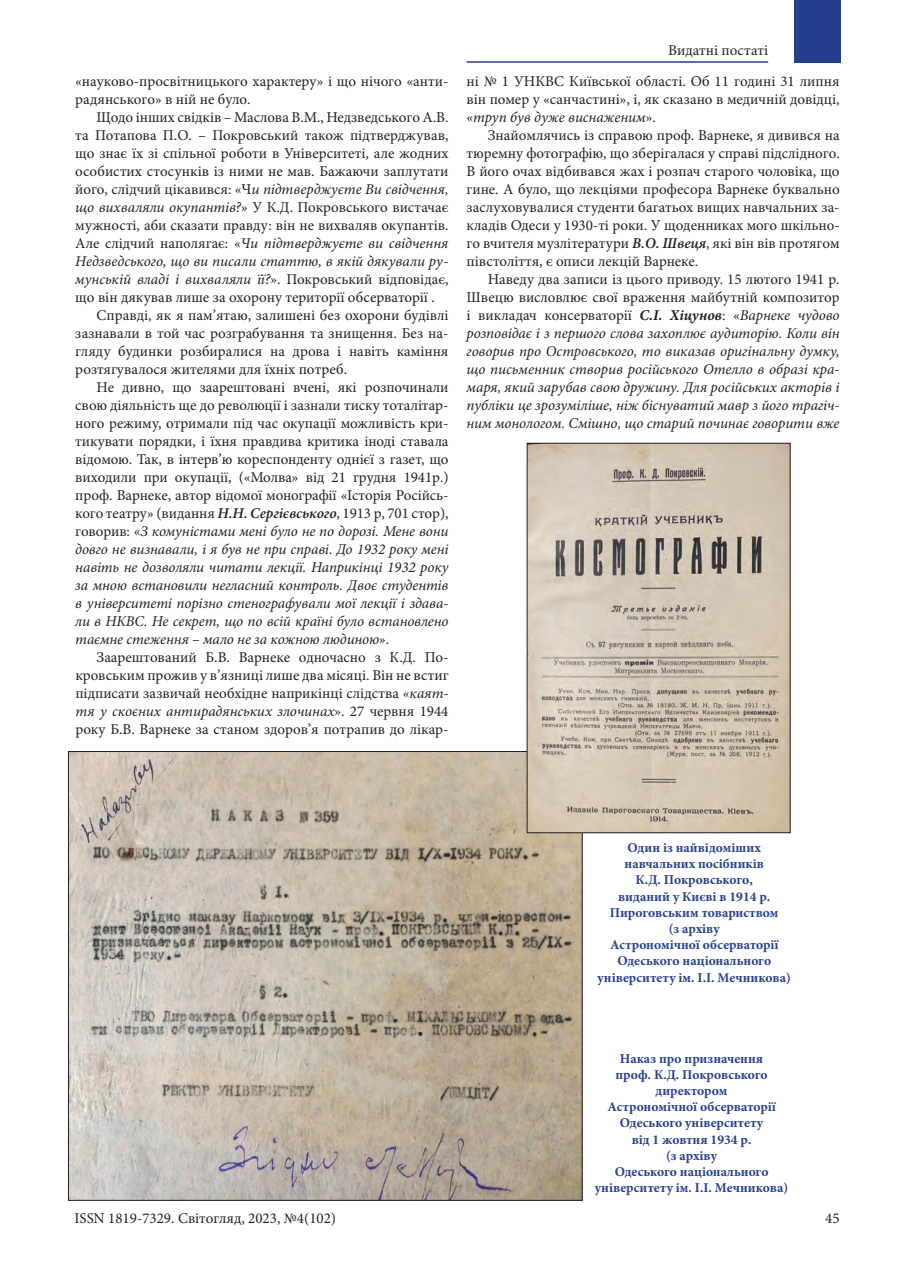
<style>
.page{position:relative;width:915px;height:1276px;background:#fff}
.page>*{position:absolute;margin:0;border:0;box-sizing:border-box;transform-origin:0 0}
.t1{font:15px/18px "Minion Pro";color:#231f20;text-align:justify}
.t2{font:italic 15px/18px "Minion Pro";letter-spacing:-.005em;color:#231f20;text-align:justify}
.t3{font:700 13.5px/16.2px "Minion Pro";color:#253f8e;text-align:center}
.s1{font-style:normal}
.s2{font-style:italic}
.s3{font-weight:600;font-style:italic}
.s4{font-weight:700}
</style>
<div class="page">
<div style="left:793px;top:0;width:47px;height:63px;background:#253f8e"></div>
<hr style="left:466px;top:61px;width:301px;height:2px;background:#253f8e">
<img style="left:70px;top:753px;width:510px;height:445px">
<img style="left:528px;top:445px;width:260px;height:386px">
<div style="left:526px;top:443px;width:264px;height:390px;border:1px solid #231f20"></div>
<p class="t1" style="left:75px;top:74px;width:374px">«науково-просвітницького характеру» і що нічого «анти&shy;радянського» в ній не було.</p>
<p class="t1" style="left:97px;top:110px;width:353px">Щодо інших свідків – Маслова В.М., Недзведського А.В.</p>
<p class="t1" style="left:75px;top:128px;width:374px">та Потапова П.О. – Покровський також підтверджував,</p>
<p class="t1" style="left:75px;top:146px;width:374px">що знає їх зі спільної роботи в Університеті, але жодних</p>
<p class="t1" style="left:75px;top:164px;width:374px">особистих стосунків із ними не мав. Бажаючи заплутати</p>
<p class="t2" style="left:75px;top:182px;width:374px"><span class="s1">його, слідчий цікавився: «Ч</span>и підтверджуєте Ви свідчення,</p>
<p class="t1" style="left:75px;top:200px;width:374px"><span class="s2">що вихваляли окупантів?</span>» У К.Д. Покровського вистачає</p>
<p class="t1" style="left:75px;top:218px;width:374px">мужності, аби сказати правду: він не вихваляв окупантів.</p>
<p class="t2" style="left:75px;top:236px;width:374px"><span class="s1">Але слідчий наполягає: «</span>Чи підтверджуєте ви свідчення</p>
<p class="t2" style="left:75px;top:254px;width:374px">Недзведського, що ви писали статтю, в якій дякували ру-</p>
<p class="t2" style="left:75px;top:272px;width:374px">мунській владі і вихваляли її?<span class="s1">». Покровський відповідає,</span></p>
<p class="t1" style="left:75px;top:290px;width:361px">що він дякував лише за охорону території обсерваторії .</p>
<p class="t1" style="left:97px;top:308px;width:353px">Справді, як я пам’ятаю, залишені без охорони будівлі</p>
<p class="t1" style="left:75px;top:326px;width:374px">зазнавали в той час розграбування та знищення. Без на-</p>
<p class="t1" style="left:75px;top:344px;width:374px">гляду будинки розбиралися на дрова і навіть каміння</p>
<p class="t1" style="left:75px;top:362px;width:273px">розтягувалося жителями для їхніх потреб.</p>
<p class="t1" style="left:97px;top:380px;width:353px">Не дивно, що заарештовані вчені, які розпочинали</p>
<p class="t1" style="left:75px;top:398px;width:374px">свою діяльність ще до революції і зазнали тиску тоталітар-</p>
<p class="t1" style="left:75px;top:416px;width:374px">ного режиму, отримали під час окупації можливість кри-</p>
<p class="t1" style="left:75px;top:434px;width:374px">тикувати порядки, і їхня правдива критика іноді ставала</p>
<p class="t1" style="left:75px;top:452px;width:374px">відомою. Так, в інтерв’ю кореспонденту однієї з газет, що</p>
<p class="t1" style="left:75px;top:470px;width:374px">виходили при окупації, («Молва» від 21 грудня 1941р.)</p>
<p class="t1" style="left:75px;top:488px;width:374px">проф. Варнеке, автор відомої монографії «Історія Російсь-</p>
<p class="t1" style="left:75px;top:506px;width:374px">кого театру» (видання <span class="s3">Н.Н. Сергієвського</span>, 1913 р, 701 стор),</p>
<p class="t2" style="left:75px;top:524px;width:374px"><span class="s1">говорив: «</span>З комуністами мені було не по дорозі. Мене вони</p>
<p class="t2" style="left:75px;top:542px;width:374px">довго не визнавали, і я був не при справі. До 1932 року мені</p>
<p class="t2" style="left:75px;top:560px;width:374px">навіть не дозволяли читати лекції. Наприкінці 1932 року</p>
<p class="t2" style="left:75px;top:578px;width:374px">за мною встановили негласний контроль. Двоє студентів</p>
<p class="t2" style="left:75px;top:596px;width:374px">в університеті порізно стенографували мої лекції і здава-</p>
<p class="t2" style="left:75px;top:614px;width:374px">ли в НКВС. Не секрет, що по всій країні було встановлено</p>
<p class="t2" style="left:75px;top:632px;width:315px">таємне стеження – мало не за кожною людиною<span class="s1">».</span></p>
<p class="t1" style="left:97px;top:650px;width:353px">Заарештований Б.В. Варнеке одночасно з К.Д. По-</p>
<p class="t1" style="left:75px;top:668px;width:374px">кровським прожив у в’язниці лише два місяці. Він не встиг</p>
<p class="t1" style="left:75px;top:686px;width:374px">підписати зазвичай необхідне наприкінці слідства «<span class="s2">каят-</span></p>
<p class="t2" style="left:75px;top:704px;width:374px">тя у скоєних антирадянських злочинах<span class="s1">». 27 червня 1944</span></p>
<p class="t1" style="left:75px;top:722px;width:374px">року Б.В. Варнеке за станом здоров’я потрапив до лікар-</p>
<p class="t1" style="left:668px;top:42px;width:101px">Видатні постаті</p>
<p class="t1" style="left:466px;top:74px;width:374px">ні № 1 УНКВС Київської області. Об 11 годині 31 липня він помер у «санчастині», і, як сказано в медичній довідці, «<span class="s2">труп був дуже виснаженим</span>».</p>
<p class="t1" style="left:466px;top:128px;width:374px;text-indent:21px">Знайомлячись із справою проф. Варнеке, я дивився на тюремну фотографію, що зберігалася у справі підслідного.<br>В його очах відбивався жах і розпач старого чоловіка, що гине. А було, що лекціями професора Варнеке буквально заслуховувалися студенти багатьох вищих навчальних за&shy;кладів Одеси у 1930-ті роки. У щоденниках мого шкільно&shy;го вчителя музлітератури <span class="s3">В.О. Швеця</span>, які він вів протягом півстоліття, є описи лекцій Варнеке.</p>
<p class="t2" style="left:466px;top:272px;width:374px;text-indent:21px"><span class="s1">Наведу два записи із цього приводу. 15 лютого 1941 р.<br>Швецю висловлює свої враження майбутній композитор і викладач консерваторії</span> <span class="s4">С.І. Хіцунов</span><span class="s1">: «</span>Варнеке чудово розповідає і з першого слова захоплює аудиторію. Коли він говорив про Островського, то виказав оригінальну думку, що письменник створив російського Отелло в образі кра&shy;маря, який зарубав свою дружину. Для російських акторів і публіки це зрозуміліше, ніж біснуватий мавр з його трагіч&shy;ним монологом. Смішно, що старий починає говорити вже</p>
<p class="t1" style="left:74px;top:1210px;width:263px">ISSN 1819-7329. Світогляд, 2023, №4(102)</p>
<p class="t3" style="left:597px;top:840px;width:195px">Один із найвідоміших навчальних посібників<br>К.Д. Покровського,<br>виданий у Києві в 1914 р.<br>Пироговським товариством<br>(з архіву<br>Астрономічної обсерваторії<br>Одеського національного університету ім. І.І. Мечникова)</p>
<p class="t3" style="left:594px;top:1051px;width:195px">Наказ про призначення<br>проф. К.Д. Покровського директором<br>Астрономічної обсерваторії<br>Одеського університету<br>від 1 жовтня 1934 р.<br>(з архіву<br>Одеського національного університету ім. І.І. Мечникова)</p>
<p class="t1" style="left:825px;top:1210px;width:16px">45</p>
</div>
